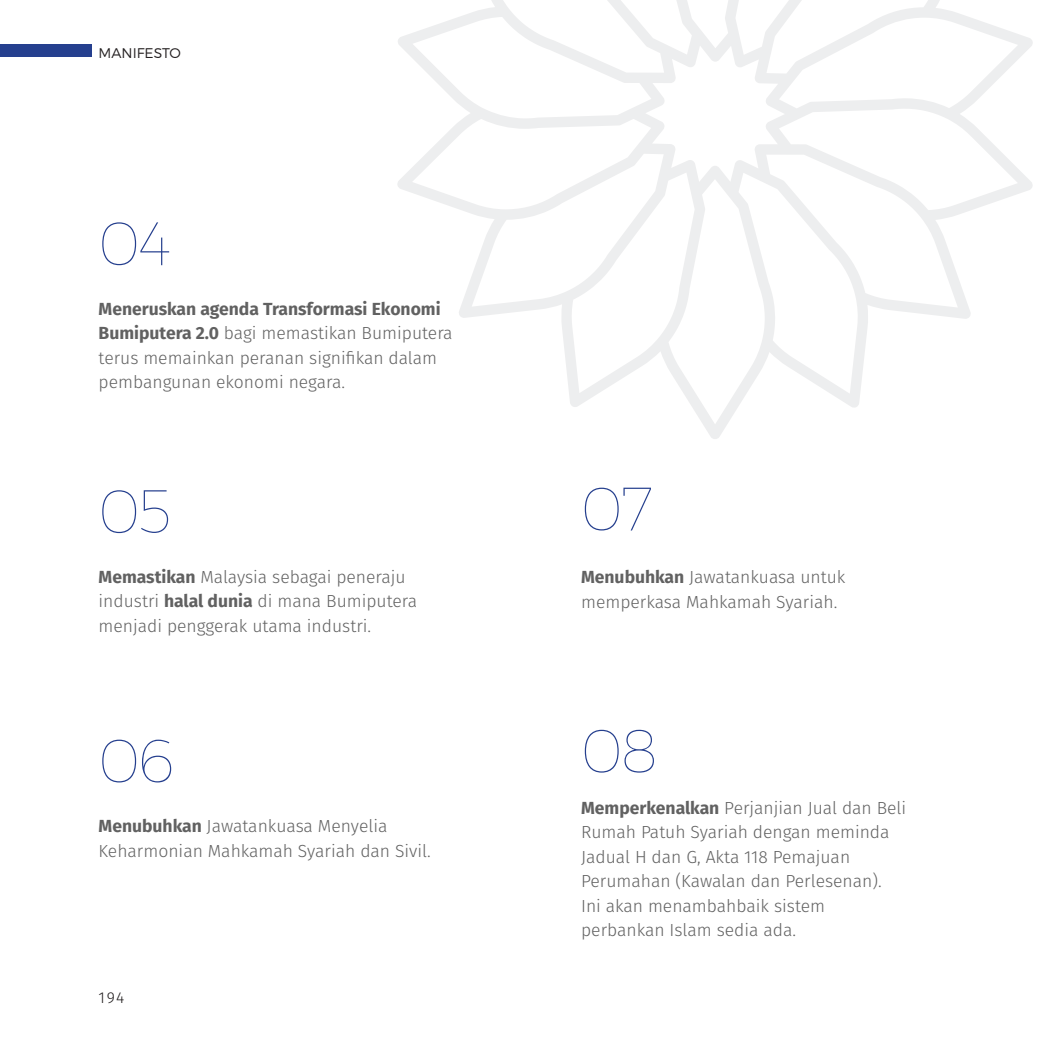
<style>
.page{position:relative;width:1042px;height:1042px;background:#fff}
.page>*{position:absolute;margin:0;border:0;box-sizing:border-box;transform-origin:0 0}
.Body_Text_-_Numberin{font:100 61.25px "Montserrat";letter-spacing:-.025em;color:#253f8e}
.Body_Text{font:300 17.5px/24.5px "Fira Sans";color:#616161}
.t1{font:300 15.75px "Fira Sans";color:#231f20}
.t2{font:300 14px "Montserrat";color:#231f20}
.s1{font-weight:700}
</style>
<div class="page">
<div style="left:0;top:45px;width:92px;height:12px;background:#253f8e"></div>
<svg style="left:397px;top:0;width:636px;height:439px"></svg>
<p class="t2" style="left:99px;top:45px;width:84px">MANIFESTO</p>
<p class="Body_Text_-_Numberin" style="left:99px;top:206px;width:74px">04</p>
<p class="Body_Text" style="left:99px;top:296px;width:355px"><span class="s1">Meneruskan agenda Transformasi Ekonomi Bumiputera 2.0</span> bagi memastikan Bumiputera terus memainkan peranan signifikan dalam pembangunan ekonomi negara.</p>
<p class="Body_Text_-_Numberin" style="left:99px;top:474px;width:75px">05</p>
<p class="Body_Text" style="left:99px;top:564px;width:320px"><span class="s1">Memastikan</span> Malaysia sebagai peneraju industri <span class="s1">halal dunia</span> di mana Bumiputera menjadi penggerak utama industri.</p>
<p class="Body_Text_-_Numberin" style="left:99px;top:723px;width:77px">06</p>
<p class="Body_Text" style="left:99px;top:814px;width:334px"><span class="s1">Menubuhkan</span> Jawatankuasa Menyelia<br>Keharmonian Mahkamah Syariah dan Sivil.</p>
<p class="t1" style="left:99px;top:986px;width:27px">194</p>
<p class="Body_Text_-_Numberin" style="left:581px;top:471px;width:74px">07</p>
<p class="Body_Text" style="left:581px;top:565px;width:266px"><span class="s1">Menubuhkan</span> Jawatankuasa untuk</p>
<p class="Body_Text" style="left:581px;top:589px;width:258px">memperkasa Mahkamah Syariah.</p>
<p class="Body_Text_-_Numberin" style="left:581px;top:713px;width:78px">08</p>
<p class="Body_Text" style="left:581px;top:795px;width:327px"><span class="s1">Memperkenalkan</span> Perjanjian Jual dan Beli</p>
<p class="Body_Text" style="left:581px;top:820px;width:310px">Rumah Patuh Syariah dengan meminda</p>
<p class="Body_Text" style="left:581px;top:844px;width:271px">Jadual H dan G, Akta 118 Pemajuan</p>
<p class="Body_Text" style="left:581px;top:869px;width:302px">Perumahan (Kawalan dan Perlesenan).</p>
<p class="Body_Text" style="left:581px;top:893px;width:245px">Ini akan menambahbaik sistem</p>
<p class="Body_Text" style="left:581px;top:918px;width:216px">perbankan Islam sedia ada.</p>
</div>
